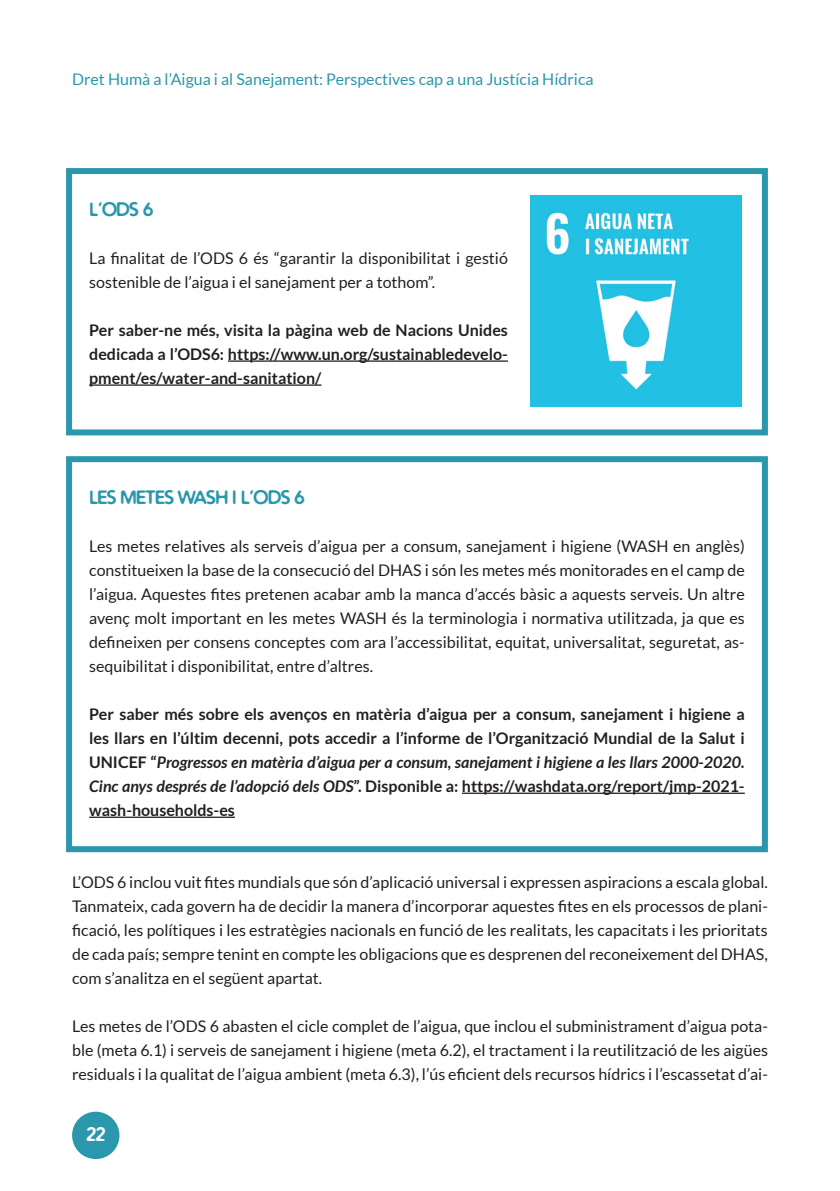
<style>
.page{position:relative;width:840px;height:1191px;background:#fff}
.page>*{position:absolute;margin:0;border:0;box-sizing:border-box;transform-origin:0 0}
.t1{font:700 18px "Distro";color:#2b97ad}
.t2{font:700 18px "Distro";color:#fff}
.t3{font:16px/24px "Lato";color:#231f20;text-align:justify}
.t4{font:700 16px/24px "Lato";color:#231f20;text-align:justify}
.t5{font:16px "Lato";color:#2b97ad}
.s1{font-style:italic}
</style>
<div class="page">
<div style="left:72px;top:1111px;width:47px;height:48px;background:#2b97ad;border-radius:50%"></div>
<div style="left:66px;top:168px;width:701px;height:267px;border:6px solid #2b97ad"></div>
<hr style="left:228px;top:360px;width:279px;height:2px;background:#231f20">
<hr style="left:89px;top:384px;width:232px;height:2px;background:#231f20">
<img style="left:530px;top:195px;width:211px;height:211px">
<div style="left:66px;top:456px;width:701px;height:396px;border:6px solid #2b97ad"></div>
<hr style="left:461px;top:792px;width:283px;height:2px;background:#231f20">
<hr style="left:89px;top:816px;width:146px;height:2px;background:#231f20">
<p class="t5" style="left:72px;top:70px;width:522px">Dret Humà a l’Aigua i al Sanejament: Perspectives cap a una Justícia Hídrica</p>
<p class="t1" style="left:89px;top:197px;width:65px">L’ODS 6</p>
<p class="t3" style="left:89px;top:246px;width:420px">La finalitat de l’ODS 6 és “garantir la disponibilitat i gestió sostenible de l’aigua i el sanejament per a tothom”.</p>
<p class="t4" style="left:89px;top:318px;width:420px">Per saber-ne més, visita la pàgina web de Nacions Unides dedicada a l’ODS6: https://www.un.org/sustainabledevelo&shy;pment/es/water-and-sanitation/</p>
<p class="t1" style="left:89px;top:485px;width:216px">LES METES WASH I L’ODS 6</p>
<p class="t3" style="left:89px;top:534px;width:656px">Les metes relatives als serveis d’aigua per a consum, sanejament i higiene (WASH en anglès) constitueixen la base de la consecució del DHAS i són les metes més monitorades en el camp de l’aigua. Aquestes fites pretenen acabar amb la manca d’accés bàsic a aquests serveis. Un altre avenç molt important en les metes WASH és la terminologia i normativa utilitzada, ja que es defineixen per consens conceptes com ara l’accessibilitat, equitat, universalitat, seguretat, as&shy;sequibilitat i disponibilitat, entre d’altres.</p>
<p class="t4" style="left:89px;top:702px;width:656px">Per saber més sobre els avenços en matèria d’aigua per a consum, sanejament i higiene a les llars en l’últim decenni, pots accedir a l’informe de l’Organització Mundial de la Salut i UNICEF “<span class="s1">Progressos en matèria d’aigua per a consum, sanejament i higiene a les llars 2000-2020.<br>Cinc anys després de l’adopció dels ODS</span>”. Disponible a: https://washdata.org/report/jmp-2021- wash-households-es</p>
<p class="t3" style="left:72px;top:870px;width:697px">L’ODS 6 inclou vuit fites mundials que són d’aplicació universal i expressen aspiracions a escala global.<br>Tanmateix, cada govern ha de decidir la manera d’incorporar aquestes fites en els processos de plani&shy;ficació, les polítiques i les estratègies nacionals en funció de les realitats, les capacitats i les prioritats de cada país; sempre tenint en compte les obligacions que es desprenen del reconeixement del DHAS, com s’analitza en el següent apartat.</p>
<p class="t3" style="left:72px;top:1014px;width:697px">Les metes de l’ODS 6 abasten el cicle complet de l’aigua, que inclou el subministrament d’aigua pota&shy;ble (meta 6.1) i serveis de sanejament i higiene (meta 6.2), el tractament i la reutilització de les aigües residuals i la qualitat de l’aigua ambient (meta 6.3), l’ús eficient dels recursos hídrics i l’escassetat d’ai-</p>
<p class="t2" style="left:86px;top:1122px;width:20px">22</p>
</div>
